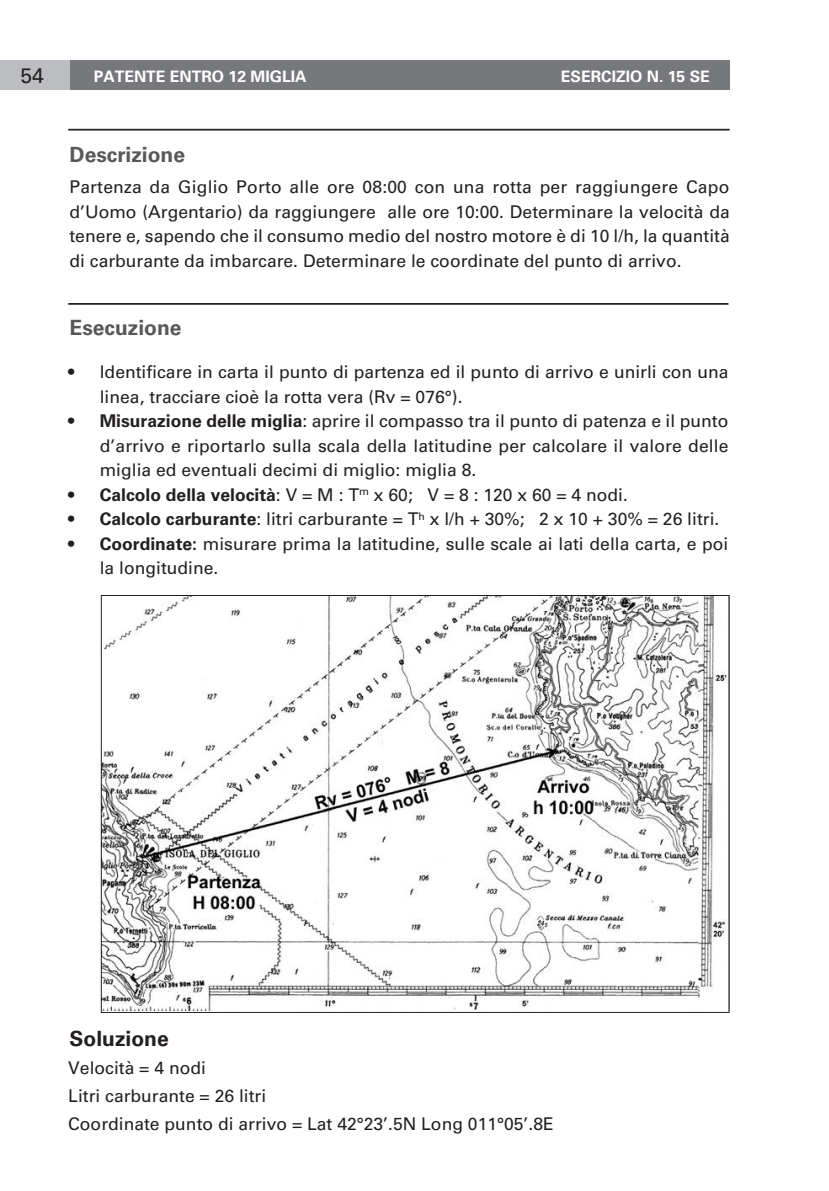
<style>
.page{position:relative;width:829px;height:1191px;background:#fff}
.page>*{position:absolute;margin:0;border:0;box-sizing:border-box;transform-origin:0 0}
.t1{font:700 21px "Univers";color:#57585a}
.t2{font:700 21px "Univers";color:#231f20}
.t3{font:21px "Univers";color:#231f20}
.t4{font:17.5px/24.5px "Univers";color:#231f20}
.t5{font:700 15.75px "Univers";color:#fff}
.s1{font-weight:700}
</style>
<div class="page">
<hr style="left:68px;top:129px;width:661px;height:2px;background:#231f20">
<hr style="left:68px;top:303px;width:660px;height:2px;background:#231f20">
<div style="left:5px;top:60px;width:724px;height:30px;background:#76787b"></div>
<div style="left:0;top:60px;width:69px;height:30px;background:#bcbdc0"></div>
<img style="left:103px;top:597px;width:624px;height:413px">
<p class="t3" style="left:21px;top:63px;width:25px">54</p>
<p class="t5" style="left:94px;top:67px;width:214px">PATENTE ENTRO 12 MIGLIA</p>
<p class="t5" style="left:561px;top:67px;width:150px">ESERCIZIO N. 15 SE</p>
<p class="t1" style="left:69px;top:142px;width:117px">Descrizione</p>
<p class="t4" style="left:69px;top:175px;width:661px;text-align:justify">Partenza da Giglio Porto alle ore 08:00 con una rotta per raggiungere Capo d’Uomo (Argentario) da raggiungere alle ore 10:00. Determinare la velocità da tenere e, sapendo che il consumo medio del nostro motore è di 10 l/h, la quantità di carburante da imbarcare. Determinare le coordinate del punto di arrivo.</p>
<p class="t1" style="left:69px;top:315px;width:114px">Esecuzione</p>
<p class="t4" style="left:100px;top:360px;width:630px;text-indent:-32px">• Identificare in carta il punto di partenza ed il punto di arrivo e unirli con una linea, tracciare cioè la rotta vera (Rv = 076°).</p>
<p class="t4" style="left:100px;top:409px;width:630px;text-align:justify;text-indent:-32px"><span class="s1">• Misurazione delle miglia</span>: aprire il compasso tra il punto di patenza e il punto d’arrivo e riportarlo sulla scala della latitudine per calcolare il valore delle miglia ed eventuali decimi di miglio: miglia 8.</p>
<p class="t4" style="left:68px;top:482px;width:561px"><span class="s1">• Calcolo della velocità</span>: V = M : T<sup>m</sup> x 60; V = 8 : 120 x 60 = 4 nodi.</p>
<p class="t4" style="left:68px;top:507px;width:652px"><span class="s1">• Calcolo carburante</span>: litri carburante = T<sup>h</sup> x l/h + 30%; 2 x 10 + 30% = 26 litri.</p>
<p class="t4" style="left:100px;top:531px;width:630px;text-indent:-31px"><span class="s1">• Coordinate:</span> misurare prima la latitudine, sulle scale ai lati della carta, e poi la longitudine.</p>
<p class="t2" style="left:69px;top:1026px;width:101px">Soluzione</p>
<p class="t4" style="left:68px;top:1054px;width:487px;line-height:28px">Velocità = 4 nodi<br>Litri carburante = 26 litri<br>Coordinate punto di arrivo = Lat 42°23’.5N Long 011°05’.8E</p>
</div>
